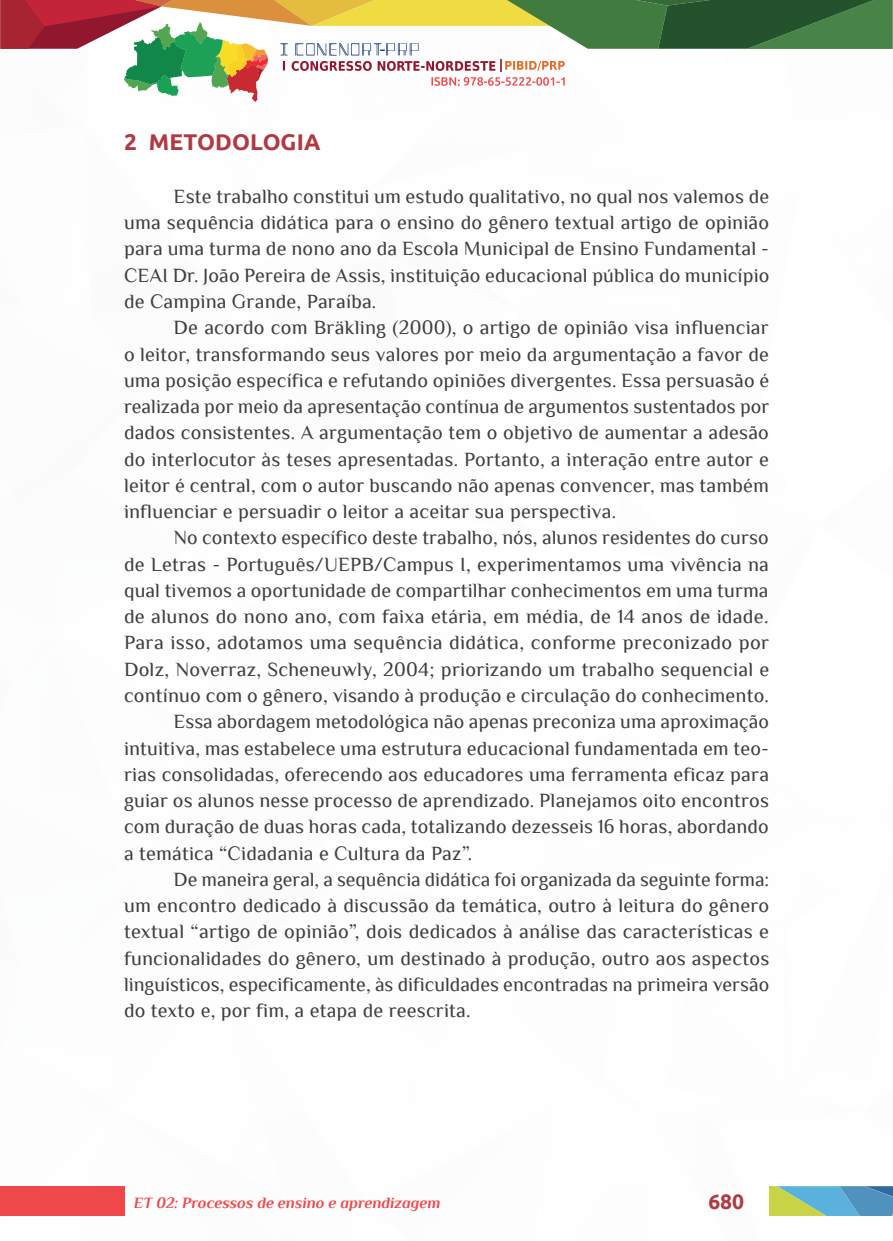
<style>
.page{position:relative;width:893px;height:1241px;background:#fff}
.page>*{position:absolute;margin:0;border:0;box-sizing:border-box;transform-origin:0 0}
._8_SUBTÍTULO_1{font:700 22.75px "Ubuntu";color:#af3a41}
.t1{font:700 21px "Ubuntu";color:#af3a41}
._6_CORPO{font:20.12px/26.2px "Philosopher";letter-spacing:.01em;color:#3e3e3f;text-align:justify}
.t2{font:italic 700 15.75px "Philosopher";color:#ef484b}
</style>
<div class="page">
<div style="left:0;top:1185px;width:124px;height:30px;background:#ef484b"></div>
<svg style="left:0;top:0;width:892px;height:102px"></svg>
<svg style="left:769px;top:1186px;width:124px;height:29px;background:#72aea9"></svg>
<p class="_8_SUBTÍTULO_1" style="left:124px;top:128px;width:198px">2 METODOLOGIA</p>
<p class="_6_CORPO" style="left:124px;top:183px;width:647px;text-indent:50px">Este trabalho constitui um estudo qualitativo, no qual nos valemos de uma sequência didática para o ensino do gênero textual artigo de opinião para uma turma de nono ano da Escola Municipal de Ensino Fundamental - CEAI Dr. João Pereira de Assis, instituição educacional pública do município de Campina Grande, Paraíba.</p>
<p class="_6_CORPO" style="left:124px;top:314px;width:647px;text-indent:50px">De acordo com Bräkling (2000), o artigo de opinião visa influenciar o leitor, transformando seus valores por meio da argumentação a favor de uma posição específica e refutando opiniões divergentes. Essa persuasão é realizada por meio da apresentação contínua de argumentos sustentados por dados consistentes. A argumentação tem o objetivo de aumentar a adesão do interlocutor às teses apresentadas. Portanto, a interação entre autor e leitor é central, com o autor buscando não apenas convencer, mas também influenciar e persuadir o leitor a aceitar sua perspectiva.</p>
<p class="_6_CORPO" style="left:124px;top:524px;width:647px;text-indent:50px">No contexto específico deste trabalho, nós, alunos residentes do curso de Letras - Português/UEPB/Campus I, experimentamos uma vivência na qual tivemos a oportunidade de compartilhar conhecimentos em uma turma de alunos do nono ano, com faixa etária, em média, de 14 anos de idade.<br>Para isso, adotamos uma sequência didática, conforme preconizado por Dolz, Noverraz, Scheneuwly, 2004; priorizando um trabalho sequencial e contínuo com o gênero, visando à produção e circulação do conhecimento.</p>
<p class="_6_CORPO" style="left:124px;top:708px;width:646px;text-indent:50px">Essa abordagem metodológica não apenas preconiza uma aproximação intuitiva, mas estabelece uma estrutura educacional fundamentada em teo&shy;rias consolidadas, oferecendo aos educadores uma ferramenta eficaz para guiar os alunos nesse processo de aprendizado. Planejamos oito encontros com duração de duas horas cada, totalizando dezesseis 16 horas, abordando a temática “Cidadania e Cultura da Paz”.</p>
<p class="_6_CORPO" style="left:124px;top:866px;width:647px;text-indent:50px">De maneira geral, a sequência didática foi organizada da seguinte forma: um encontro dedicado à discussão da temática, outro à leitura do gênero textual “artigo de opinião”, dois dedicados à análise das características e funcionalidades do gênero, um destinado à produção, outro aos aspectos linguísticos, especificamente, às dificuldades encontradas na primeira versão do texto e, por fim, a etapa de reescrita.</p>
<p class="t2" style="left:134px;top:1193px;width:308px">ET 02: Processos de ensino e aprendizagem</p>
<p class="t1" style="left:708px;top:1188px;width:37px">680</p>
</div>
